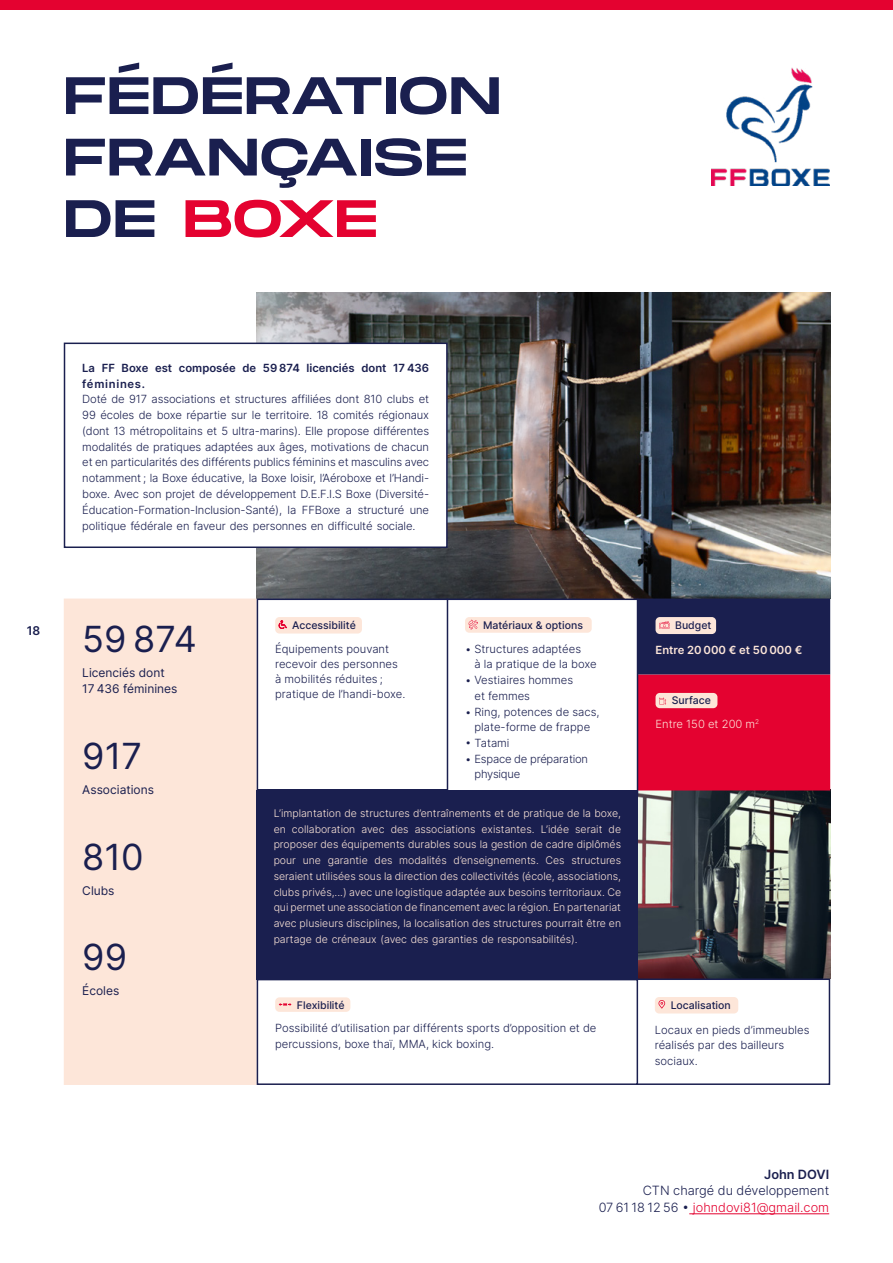
<style>
.page{position:relative;width:893px;height:1263px;background:#fff}
.page>*{position:absolute;margin:0;border:0;box-sizing:border-box;transform-origin:0 0}
.t1{font:52.5px/61.5px "Monument Extended";letter-spacing:.015em;color:#1a1f4f}
.t2{font:36px "Inter";color:#1a1f4f}
.t3{font:300 12.75px/16.5px "Inter";color:#1a1f4f;text-align:right}
.t4{font:600 12.75px "Inter";color:#1a1f4f}
.t5{font:600 12.15px "Inter";color:#1a1f4f}
.t6{font:12px/16.5px "Inter";color:#1a1f4f}
.t7{font:300 11.25px/15.8px "Inter";color:#1a1f4f}
.t8{font:600 11.25px/15.8px "Inter";color:#1a1f4f}
.t9{font:300 11.25px/15px "Inter";letter-spacing:-.02em;color:#1a1f4f}
.t10{font:600 11.25px "Inter";color:#fde6d9}
.t11{font:300 11.25px "Inter";color:#fde6d9}
.t12{font:300 10.5px/15.8px "Inter";color:#fde6d9;text-align:justify}
.t13{font:500 10.5px "Inter";color:#1a1f4f}
.s1{color:#e40230}
</style>
<div class="page">
<img style="left:638px;top:790px;width:192px;height:188px">
<div style="left:638px;top:675px;width:191px;height:115px;background:#e40230"></div>
<div style="left:655px;top:693px;width:62px;height:15px;background:#fde6d9;border-radius:4px"></div>
<svg style="left:659px;top:697px;width:7px;height:7px"></svg>
<div style="left:637px;top:674px;width:193px;height:116px;border:2px solid #e40230"></div>
<img style="left:257px;top:292px;width:573px;height:306px">
<div style="left:65px;top:599px;width:191px;height:485px;background:#fde6d9"></div>
<div style="left:64px;top:598px;width:193px;height:487px;border:2px solid #fde6d9"></div>
<div style="left:0;top:0;width:893px;height:9px;background:#e40230"></div>
<div style="left:655px;top:997px;width:83px;height:16px;background:#fde6d9;border-radius:4px"></div>
<svg style="left:658px;top:1000px;width:7px;height:8px"></svg>
<div style="left:636px;top:978px;width:194px;height:107px;border:2px solid #1a1f4f"></div>
<div style="left:465px;top:617px;width:127px;height:16px;background:#fde6d9;border-radius:4px"></div>
<svg style="left:469px;top:620px;width:9px;height:9px"></svg>
<div style="left:446px;top:598px;width:192px;height:198px;border:2px solid #1a1f4f"></div>
<div style="left:275px;top:997px;width:75px;height:15px;background:#fde6d9;border-radius:4px"></div>
<svg style="left:279px;top:1003px;width:12px;height:3px"></svg>
<div style="left:257px;top:979px;width:381px;height:106px;border:2px solid #1a1f4f"></div>
<div style="left:275px;top:617px;width:87px;height:16px;background:#fde6d9;border-radius:4px"></div>
<svg style="left:278px;top:620px;width:9px;height:9px"></svg>
<div style="left:257px;top:598px;width:191px;height:192px;border:2px solid #1a1f4f"></div>
<div style="left:638px;top:599px;width:191px;height:75px;background:#1a1f4f"></div>
<div style="left:655px;top:617px;width:61px;height:17px;background:#fde6d9;border-radius:4px"></div>
<svg style="left:659px;top:621px;width:11px;height:8px"></svg>
<div style="left:637px;top:598px;width:193px;height:76px;border:2px solid #1a1f4f"></div>
<div style="left:64px;top:343px;width:383px;height:204px;background:#fff"></div>
<div style="left:64px;top:343px;width:384px;height:205px;border:2px solid #1a1f4f"></div>
<div style="left:257px;top:790px;width:381px;height:189px;background:#1a1f4f"></div>
<img style="left:711px;top:68px;width:119px;height:118px">
<hr style="left:689px;top:1213px;width:140px;height:1px;background:#e40230">
<h1 class="t1" style="left:64px;top:64px;width:439px">FÉDÉRATION<br>FRANÇAISE<br>DE <span class="s1">BOXE</span></h1>
<p class="t5" style="left:27px;top:622px;width:15px">18</p>
<p class="t8" style="left:82px;top:360px;width:348px">La FF Boxe est composée de 59 874 licenciés dont 17 436 féminines.</p>
<p class="t7" style="left:82px;top:391px;width:348px;text-align:justify">Doté de 917 associations et structures affiliées dont 810 clubs et 99 écoles de boxe répartie sur le territoire. 18 comités régionaux (dont 13 métropolitains et 5 ultra-marins). Elle propose différentes modalités de pratiques adaptées aux âges, motivations de chacun et en particularités des différents publics féminins et masculins avec notamment ; la Boxe éducative, la Boxe loisir, l’Aéroboxe et l’Handi&shy;boxe. Avec son projet de développement D.E.F.I.S Boxe (Diversité-Éducation-Formation-Inclusion-Santé), la FFBoxe a structuré une politique fédérale en faveur des personnes en difficulté sociale.</p>
<h2 class="t2" style="left:82px;top:613px;width:116px">59 874</h2>
<p class="t6" style="left:82px;top:664px;width:97px">Licenciés dont<br>17 436 féminines</p>
<h2 class="t2" style="left:82px;top:730px;width:61px">917</h2>
<p class="t6" style="left:82px;top:781px;width:73px">Associations</p>
<h2 class="t2" style="left:82px;top:830px;width:63px">810</h2>
<p class="t6" style="left:82px;top:882px;width:34px">Clubs</p>
<h2 class="t2" style="left:82px;top:931px;width:46px">99</h2>
<p class="t6" style="left:82px;top:982px;width:39px">Écoles</p>
<p class="t13" style="left:292px;top:617px;width:65px">Accessibilité</p>
<p class="t7" style="left:275px;top:641px;width:132px;line-height:15px">Équipements pouvant recevoir des personnes à mobilités réduites ; pratique de l’handi-boxe.</p>
<p class="t13" style="left:483px;top:617px;width:101px">Matériaux &amp; options</p>
<p class="t7" style="left:474px;top:640px;width:124px;text-indent:-9px">• Structures adaptées<br>à la pratique de la boxe</p>
<p class="t7" style="left:474px;top:672px;width:100px;text-indent:-9px">• Vestiaires hommes et femmes</p>
<p class="t7" style="left:465px;top:703px;width:136px;text-align:center">• Ring, potences de sacs, plate-forme de frappe</p>
<p class="t7" style="left:465px;top:735px;width:46px">• Tatami</p>
<p class="t9" style="left:474px;top:751px;width:115px;text-indent:-9px">• Espace de préparation physique</p>
<p class="t12" style="left:274px;top:805px;width:349px">L’implantation de structures d’entraînements et de pratique de la boxe, en collaboration avec des associations existantes. L’idée serait de proposer des équipements durables sous la gestion de cadre diplômés pour une garantie des modalités d’enseignements. Ces structures seraient utilisées sous la direction des collectivités (école, associations, clubs privés,...) avec une logistique adaptée aux besoins territoriaux. Ce qui permet une association de financement avec la région. En partenariat avec plusieurs disciplines, la localisation des structures pourrait être en partage de créneaux (avec des garanties de responsabilités).</p>
<p class="t13" style="left:297px;top:997px;width:49px">Flexibilité</p>
<p class="t7" style="left:275px;top:1020px;width:323px">Possibilité d’utilisation par différents sports d’opposition et de percussions, boxe thaï, MMA, kick boxing.</p>
<p class="t13" style="left:675px;top:617px;width:38px">Budget</p>
<p class="t10" style="left:655px;top:642px;width:148px">Entre 20 000 € et 50 000 €</p>
<p class="t13" style="left:672px;top:693px;width:41px">Surface</p>
<p class="t11" style="left:655px;top:716px;width:105px">Entre 150 et 200 m<sup>2</sup></p>
<p class="t13" style="left:671px;top:997px;width:62px">Localisation</p>
<p class="t7" style="left:655px;top:1021px;width:156px">Locaux en pieds d’immeubles réalisés par des bailleurs sociaux.</p>
<p class="t4" style="left:764px;top:1165px;width:67px">John DOVI</p>
<p class="t3" style="left:599px;top:1182px;width:232px">CTN chargé du développement<br>07 61 18 12 56 • <span class="s1">johndovi81@gmail.com</span></p>
</div>
